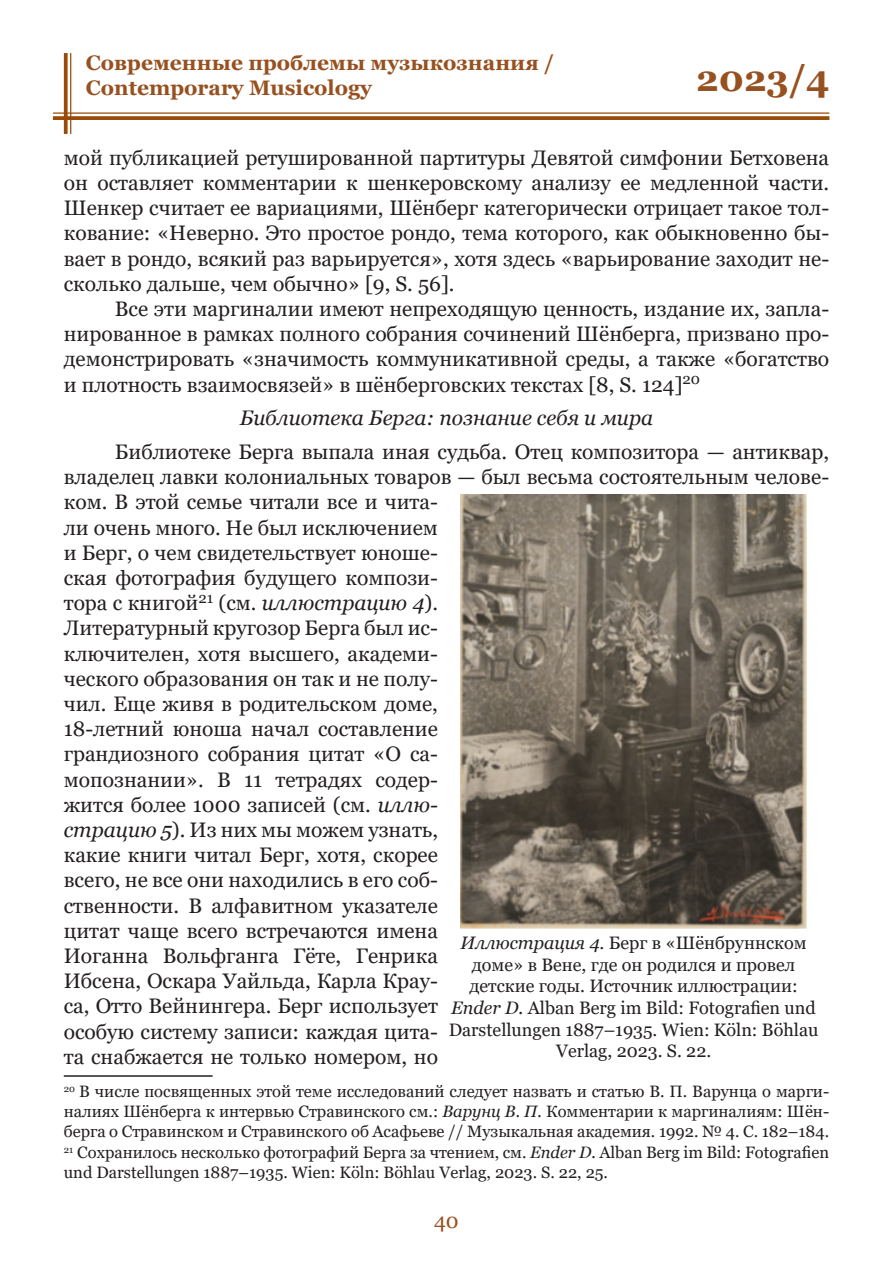
<style>
.page{position:relative;width:893px;height:1263px;background:#fff}
.page>*{position:absolute;margin:0;border:0;box-sizing:border-box;transform-origin:0 0}
.t1{font:700 36px "Georgia";color:#975120}
.t2{font:21px/25.2px "Georgia";color:#231f20;text-align:justify}
.t3{font:700 21px/25.2px "Georgia";color:#975120}
.t4{font:italic 21px "Georgia";color:#231f20}
.t5{font:21px "Georgia";color:#975120}
.t6{font:18px/21.6px "Georgia";color:#231f20;text-align:center}
.Сноска{font:16.5px/19.8px "Georgia";color:#231f20;text-align:justify}
.s1{font-style:italic}
</style>
<div class="page">
<hr style="left:53px;top:112px;width:776px;height:2px;background:#994b06">
<svg style="left:53px;top:116px;width:776px;height:4px;background:#9e5514"></svg>
<hr style="left:70px;top:53px;width:1px;height:81px;background:#994b06">
<svg style="left:64px;top:53px;width:4px;height:81px"></svg>
<hr style="left:64px;top:1075px;width:149px;height:2px;background:#231f20">
<img style="left:461px;top:495px;width:345px;height:433px">
<p class="t3" style="left:86px;top:50px;width:470px">Современные проблемы музыкознания /<br>Contemporary Musicology</p>
<h1 class="t1" style="left:696px;top:55px;width:135px">2023/4</h1>
<p class="t2" style="left:64px;top:145px;width:767px">мой публикацией ретушированной партитуры Девятой симфонии Бетховена он оставляет комментарии к шенкеровскому анализу ее медленной части.<br>Шенкер считает ее вариациями, Шёнберг категорически отрицает такое тол&shy;кование: «Неверно. Это простое рондо, тема которого, как обыкновенно бы&shy;вает в рондо, всякий раз варьируется», хотя здесь «варьирование заходит не&shy;сколько дальше, чем обычно» [9, S. 56].</p>
<p class="t2" style="left:64px;top:297px;width:767px;text-indent:51px">Все эти маргиналии имеют непреходящую ценность, издание их, запла&shy;нированное в рамках полного собрания сочинений Шёнберга, призвано про&shy;демонстрировать «значимость коммуникативной среды, а также «богатство и плотность взаимосвязей» в шёнберговских текстах [8, S. 124]<sup>20</sup></p>
<p class="t4" style="left:240px;top:405px;width:415px">Библиотека Берга: познание себя и мира</p>
<p class="t2" style="left:64px;top:440px;width:767px;text-align:left;text-indent:51px">Библиотеке Берга выпала иная судьба. Отец композитора — антиквар, владелец лавки колониальных товаров — был весьма состоятельным челове&shy;ком. В этой семье читали все и чита-<br>ли очень много. Не был исключением<br>и Берг, о чем свидетельствует юноше-<br>ская фотография будущего компози-<br>тора с книгой<sup>21</sup> (см. <span class="s1">иллюстрацию 4</span>).<br>Литературный кругозор Берга был ис-<br>ключителен, хотя высшего, академи-<br>ческого образования он так и не полу-<br>чил. Еще живя в родительском доме,<br>18-летний юноша начал составление<br>грандиозного собрания цитат «О са-<br>мопознании». В 11 тетрадях содер-<br>жится более 1000 записей (см. <span class="s1">иллю-<br>страцию 5</span>). Из них мы можем узнать,<br>какие книги читал Берг, хотя, скорее<br>всего, не все они находились в его соб-<br>ственности. В алфавитном указателе<br>цитат чаще всего встречаются имена<br>Иоганна Вольфганга Гёте, Генрика<br>Ибсена, Оскара Уайльда, Карла Крау-<br>са, Отто Вейнингера. Берг использует<br>особую систему записи: каждая цита-<br>та снабжается не только номером, но</p>
<p class="Сноска" style="left:64px;top:1082px;width:767px"><sup>20</sup> В числе посвященных этой теме исследований следует назвать и статью В. П. Варунца о марги&shy;налиях Шёнберга к интервью Стравинского см.: <span class="s1">Варунц В. П.</span> Комментарии к маргиналиям: Шён&shy;берга о Стравинском и Стравинского об Асафьеве // Музыкальная академия. 1992. № 4. С. 182–184.</p>
<p class="Сноска" style="left:64px;top:1143px;width:767px"><sup>21</sup> Сохранилось несколько фотографий Берга за чтением, см. <span class="s1">Ender D.</span> Alban Berg im Bild: Fotografien und Darstellungen 1887–1935. Wien: Köln: Böhlau Verlag, 2023. S. 22, 25.</p>
<p class="t6" style="left:449px;top:932px;width:371px"><span class="s1">Иллюстрация 4</span>. Берг в «Шёнбруннском доме» в Вене, где он родился и провел детские годы. Источник иллюстрации:<br><span class="s1">Ender D.</span> Alban Berg im Bild: Fotografien und Darstellungen 1887–1935. Wien: Köln: Böhlau Verlag, 2023. S. 22.</p>
<p class="t5" style="left:434px;top:1207px;width:26px">40</p>
</div>
